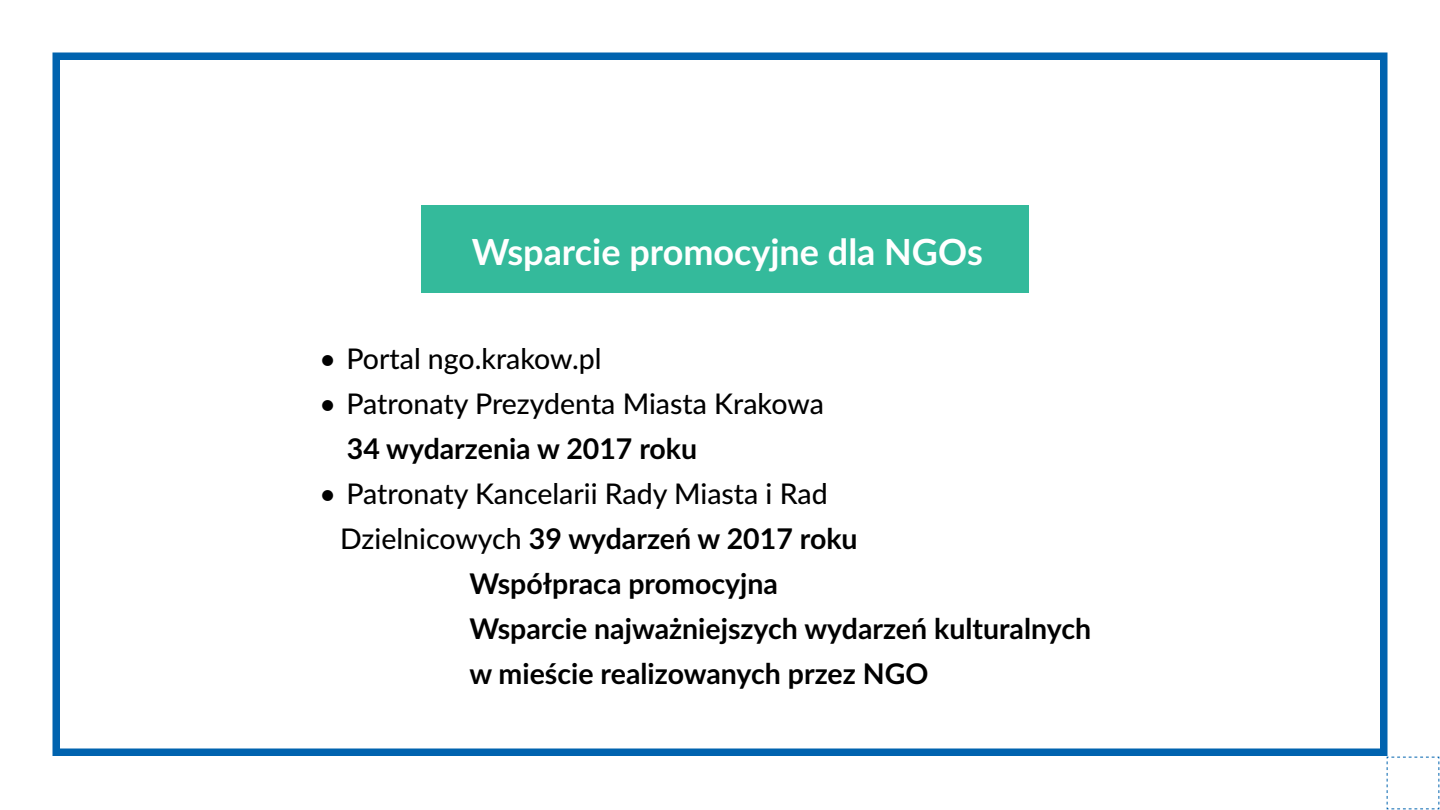
<style>
.page{position:relative;width:1440px;height:810px;background:#fff}
.page>*{position:absolute;margin:0;border:0;box-sizing:border-box;transform-origin:0 0}
.t1{font:700 36px "Lato";color:#fff}
.t2{font:700 28.5px "Lato";color:#000}
.t3{font:500 28.5px "Lato";color:#000}
.s1{font-weight:500}
</style>
<div class="page">
<div style="left:52px;top:52px;width:1336px;height:704px;border:8px solid #0063af"></div>
<svg style="left:1386px;top:756px;width:54px;height:54px"></svg>
<div style="left:422px;top:205px;width:607px;height:87px;background:#34ba9b"></div>
<p class="t1" style="left:472px;top:225px;width:513px">Wsparcie promocyjne dla NGOs</p>
<p class="t3" style="left:320px;top:339px;width:284px">• Portal ngo.krakow.pl</p>
<p class="t3" style="left:320px;top:384px;width:506px">• Patronaty Prezydenta Miasta Krakowa</p>
<p class="t2" style="left:347px;top:428px;width:352px">34 wydarzenia w 2017 roku</p>
<p class="t3" style="left:319px;top:474px;width:510px">• Patronaty Kancelarii Rady Miasta i Rad</p>
<p class="t2" style="left:340px;top:518px;width:519px"><span class="s1">Dzielnicowych</span> 39 wydarzeń w 2017 roku</p>
<p class="t2" style="left:469px;top:563px;width:310px">Współpraca promocyjna</p>
<p class="t2" style="left:469px;top:608px;width:623px">Wsparcie najważniejszych wydarzeń kulturalnych</p>
<p class="t2" style="left:469px;top:653px;width:461px">w mieście realizowanych przez NGO</p>
</div>
